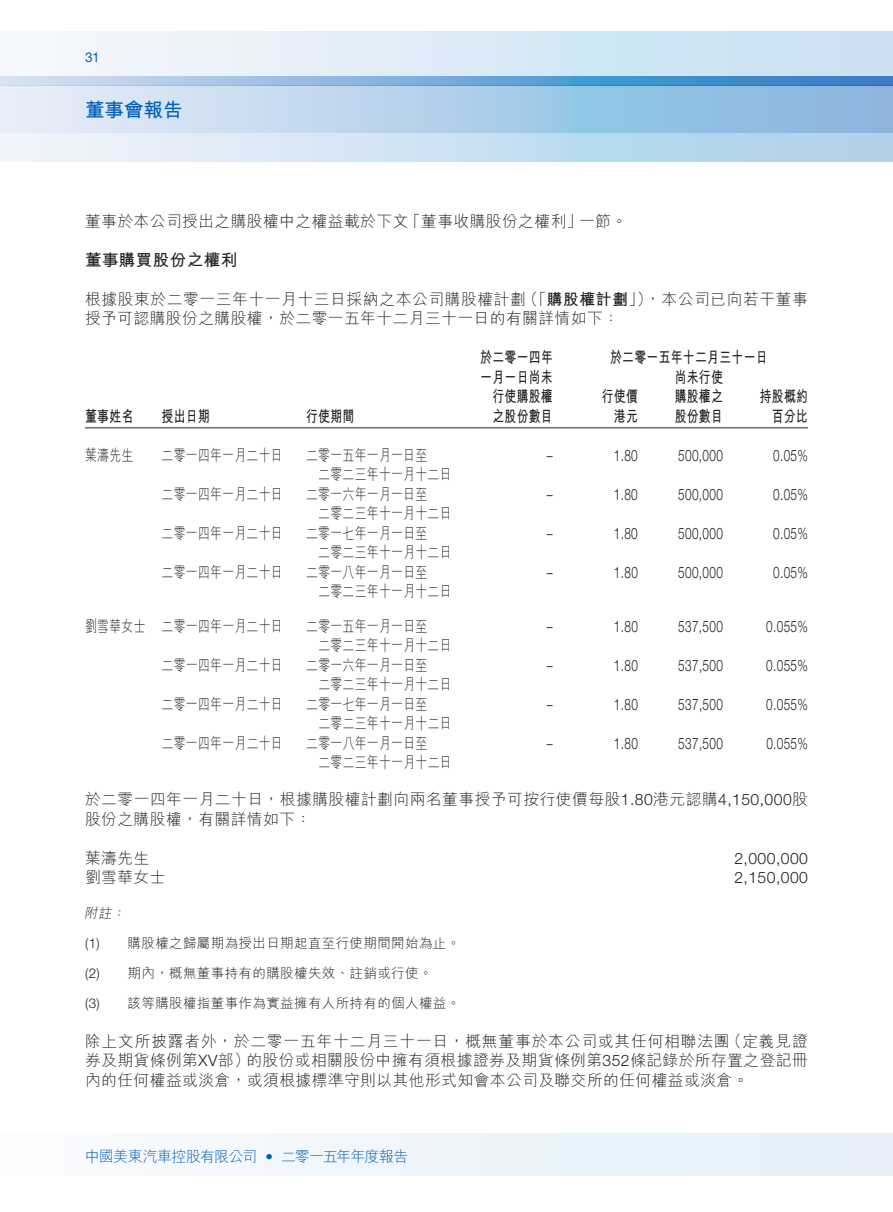
<style>
.page{position:relative;width:893px;height:1212px;background:#fff}
.page>*{position:absolute;margin:0;border:0;box-sizing:border-box;transform-origin:0 0}
.t1{font:700 19.5px "M Hei HK";color:#005fb9}
.t2{font:700 16.5px "M Hei HK";letter-spacing:.03em;color:#231f20}
.t3{font:300 15.75px "M Hei HK";letter-spacing:.03em;color:#231f20;scale:.75 1}
.t4{font:300 15.75px/19.5px "M Hei HK";letter-spacing:.03em;color:#231f20}
.t5{font:300 15.75px "Helvetica Neue LT Std";letter-spacing:.03em;color:#231f20;scale:.75 1}
.t6{font:300 15.75px/19.5px "M Hei HK";letter-spacing:.05em;color:#231f20}
.t7{font:700 15.75px/19.5px "M Hei HK";letter-spacing:.03em;color:#231f20;text-align:justify;scale:.75 1}
.t8{font:300 15.75px "Helvetica Neue LT Std";letter-spacing:.03em;color:#231f20}
.t9{font:700 15.75px "M Hei HK";letter-spacing:.03em;color:#231f20}
.t10{font:300 15px "M Hei HK";letter-spacing:-.045em;color:#005fb9}
.t11{font:300 15px "M Hei HK";letter-spacing:-.065em;color:#005fb9}
.t12{font:15px "Helvetica Neue LT Std";color:#005fb9}
.t13{font:300 13.5px "M Hei HK";letter-spacing:.03em;color:#231f20}
.t14{font:300 13.5px "Helvetica Neue LT Std";color:#231f20}
.t15{font:italic 300 13.5px "M Hei HK";color:#231f20}
.t16{font:13.5px "Helvetica Neue LT Std";color:#005fb9}
.s1{font-weight:300}
.s2{font-family:"Helvetica Neue LT Std"}
</style>
<div class="page">
<div style="left:0;top:1133px;width:893px;height:43px;background:#eef5fb"></div>
<svg style="left:0;top:32px;width:893px;height:45px"></svg>
<svg style="left:0;top:85px;width:893px;height:77px;background:#bad6ed"></svg>
<svg style="left:0;top:77px;width:893px;height:8px;background:#78acda"></svg>
<hr style="left:85px;top:427px;width:77px;height:1px;background:#231f20">
<hr style="left:162px;top:427px;width:144px;height:1px;background:#231f20">
<hr style="left:306px;top:427px;width:170px;height:1px;background:#231f20">
<hr style="left:476px;top:427px;width:85px;height:1px;background:#231f20">
<hr style="left:561px;top:427px;width:85px;height:1px;background:#231f20">
<hr style="left:646px;top:427px;width:85px;height:1px;background:#231f20">
<hr style="left:731px;top:427px;width:77px;height:1px;background:#231f20">
<p class="t16" style="left:85px;top:49px;width:16px">31</p>
<p class="t1" style="left:85px;top:96px;width:99px">董事會報告</p>
<p class="t4" style="left:85px;top:211px;width:325px">董事於本公司授出之購股權中之權益載於下文</p>
<p class="t2" style="left:85px;top:248px;width:154px">董事購買股份之權利</p>
<p class="t4" style="left:405px;top:211px;width:179px">「董事收購股份之權利」</p>
<p class="t4" style="left:579px;top:211px;width:50px">一節。</p>
<p class="t9" style="left:522px;top:287px;width:132px"><span class="s1">（「</span>購股權計劃<span class="s1">」）</span></p>
<p class="t4" style="left:645px;top:289px;width:164px">，本公司已向若干董事</p>
<p class="t4" style="left:85px;top:289px;width:535px">根據股東於二零一三年十一月十三日採納之本公司購股權計劃<br>授予可認購股份之購股權，於二零一五年十二月三十一日的有關詳情如下：</p>
<p class="t7" style="left:610px;top:346px;width:212px">於二零一五年十二月三十一日</p>
<p class="t7" style="left:480px;top:346px;width:98px">於二零一四年</p>
<p class="t7" style="left:85px;top:405px;width:66px">董事姓名</p>
<p class="t7" style="left:162px;top:405px;width:66px">授出日期</p>
<p class="t7" style="left:306px;top:405px;width:66px">行使期間</p>
<p class="t7" style="left:492px;top:366px;width:82px;text-indent:-12px">一月一日尚未行使購股權之股份數目</p>
<p class="t7" style="left:602px;top:385px;width:50px;text-align:right">行使價港元</p>
<p class="t7" style="left:675px;top:366px;width:66px">尚未行使購股權之股份數目</p>
<p class="t7" style="left:760px;top:385px;width:66px;text-align:right">持股概約百分比</p>
<p class="t3" style="left:85px;top:444px;width:66px">葉濤先生</p>
<p class="t3" style="left:162px;top:444px;width:163px">二零一四年一月二十日</p>
<p class="t3" style="left:306px;top:444px;width:163px">二零一五年一月一日至</p>
<p class="t5" style="left:547px;top:445px;width:9px">–</p>
<p class="t5" style="left:614px;top:445px;width:33px">1.80</p>
<p class="t5" style="left:678px;top:445px;width:61px">500,000</p>
<p class="t5" style="left:773px;top:445px;width:48px">0.05%</p>
<p class="t3" style="left:318px;top:463px;width:179px">二零二三年十一月十二日</p>
<p class="t3" style="left:162px;top:483px;width:163px">二零一四年一月二十日</p>
<p class="t3" style="left:306px;top:483px;width:163px">二零一六年一月一日至</p>
<p class="t5" style="left:547px;top:484px;width:9px">–</p>
<p class="t5" style="left:614px;top:484px;width:33px">1.80</p>
<p class="t5" style="left:678px;top:484px;width:61px">500,000</p>
<p class="t5" style="left:773px;top:484px;width:48px">0.05%</p>
<p class="t3" style="left:318px;top:502px;width:179px">二零二三年十一月十二日</p>
<p class="t3" style="left:162px;top:522px;width:163px">二零一四年一月二十日</p>
<p class="t3" style="left:306px;top:522px;width:163px">二零一七年一月一日至</p>
<p class="t5" style="left:547px;top:523px;width:9px">–</p>
<p class="t5" style="left:614px;top:523px;width:33px">1.80</p>
<p class="t5" style="left:678px;top:523px;width:61px">500,000</p>
<p class="t5" style="left:773px;top:523px;width:48px">0.05%</p>
<p class="t3" style="left:318px;top:541px;width:179px">二零二三年十一月十二日</p>
<p class="t3" style="left:162px;top:561px;width:163px">二零一四年一月二十日</p>
<p class="t3" style="left:306px;top:561px;width:163px">二零一八年一月一日至</p>
<p class="t5" style="left:547px;top:562px;width:9px">–</p>
<p class="t5" style="left:614px;top:562px;width:33px">1.80</p>
<p class="t5" style="left:678px;top:562px;width:61px">500,000</p>
<p class="t5" style="left:773px;top:562px;width:48px">0.05%</p>
<p class="t3" style="left:318px;top:580px;width:179px">二零二三年十一月十二日</p>
<p class="t3" style="left:85px;top:615px;width:82px">劉雪華女士</p>
<p class="t3" style="left:162px;top:615px;width:163px">二零一四年一月二十日</p>
<p class="t3" style="left:306px;top:615px;width:163px">二零一五年一月一日至</p>
<p class="t5" style="left:547px;top:616px;width:9px">–</p>
<p class="t5" style="left:614px;top:616px;width:33px">1.80</p>
<p class="t5" style="left:678px;top:616px;width:61px">537,500</p>
<p class="t5" style="left:766px;top:616px;width:57px">0.055%</p>
<p class="t3" style="left:318px;top:634px;width:179px">二零二三年十一月十二日</p>
<p class="t3" style="left:162px;top:654px;width:163px">二零一四年一月二十日</p>
<p class="t3" style="left:306px;top:654px;width:163px">二零一六年一月一日至</p>
<p class="t5" style="left:547px;top:655px;width:9px">–</p>
<p class="t5" style="left:614px;top:655px;width:33px">1.80</p>
<p class="t5" style="left:678px;top:655px;width:61px">537,500</p>
<p class="t5" style="left:766px;top:655px;width:57px">0.055%</p>
<p class="t3" style="left:318px;top:673px;width:179px">二零二三年十一月十二日</p>
<p class="t3" style="left:162px;top:693px;width:163px">二零一四年一月二十日</p>
<p class="t3" style="left:306px;top:693px;width:163px">二零一七年一月一日至</p>
<p class="t5" style="left:547px;top:694px;width:9px">–</p>
<p class="t5" style="left:614px;top:694px;width:33px">1.80</p>
<p class="t5" style="left:678px;top:694px;width:61px">537,500</p>
<p class="t5" style="left:766px;top:694px;width:57px">0.055%</p>
<p class="t3" style="left:318px;top:712px;width:179px">二零二三年十一月十二日</p>
<p class="t3" style="left:162px;top:732px;width:163px">二零一四年一月二十日</p>
<p class="t3" style="left:306px;top:732px;width:163px">二零一八年一月一日至</p>
<p class="t5" style="left:547px;top:733px;width:9px">–</p>
<p class="t5" style="left:614px;top:733px;width:33px">1.80</p>
<p class="t5" style="left:678px;top:733px;width:61px">537,500</p>
<p class="t5" style="left:766px;top:733px;width:57px">0.055%</p>
<p class="t3" style="left:318px;top:751px;width:179px">二零二三年十一月十二日</p>
<p class="t4" style="left:85px;top:789px;width:724px">於二零一四年一月二十日，根據購股權計劃向兩名董事授予可按行使價每股<span class="s2">1.80</span>港元認購<span class="s2">4,150,000</span>股股份之購股權，有關詳情如下：</p>
<p class="t8" style="left:734px;top:848px;width:75px">2,000,000</p>
<p class="t4" style="left:85px;top:848px;width:66px">葉濤先生</p>
<p class="t4" style="left:85px;top:867px;width:82px">劉雪華女士</p>
<p class="t15" style="left:112px;top:903px;width:18px">：</p>
<p class="t15" style="left:84px;top:903px;width:32px">附註</p>
<p class="t14" style="left:85px;top:935px;width:16px">1( )</p>
<p class="t13" style="left:128px;top:933px;width:334px">購股權之歸屬期為授出日期起直至行使期間開始為止。</p>
<p class="t14" style="left:85px;top:965px;width:16px">2( )</p>
<p class="t13" style="left:128px;top:963px;width:306px">期內，概無董事持有的購股權失效、註銷或行使。</p>
<p class="t14" style="left:85px;top:995px;width:16px">3( )</p>
<p class="t13" style="left:128px;top:993px;width:334px">該等購股權指董事作為實益擁有人所持有的個人權益。</p>
<p class="t8" style="left:734px;top:868px;width:75px">2,150,000</p>
<p class="t4" style="left:726px;top:1031px;width:83px">（定義見證</p>
<p class="t6" style="left:246px;top:1031px;width:563px;text-indent:-161px">除上文所披露者外，於二零一五年十二月三十一日，概無董事於本公司或其任何相聯法團<br>的股份或相關股份中擁有須根據證券及期貨條例第<span class="s2">352</span>條記錄於所存置之登記冊</p>
<p class="t4" style="left:85px;top:1050px;width:665px">券及期貨條例第<span class="s2">XV</span>部）<br>內的任何權益或淡倉，或須根據標準守則以其他形式知會本公司及聯交所的任何權益或淡倉。</p>
<p class="t10" style="left:85px;top:1145px;width:173px">中國美東汽車控股有限公司</p>
<p class="t12" style="left:265px;top:1147px;width:9px">•</p>
<p class="t11" style="left:281px;top:1145px;width:129px">二零一五年年度報告</p>
</div>
